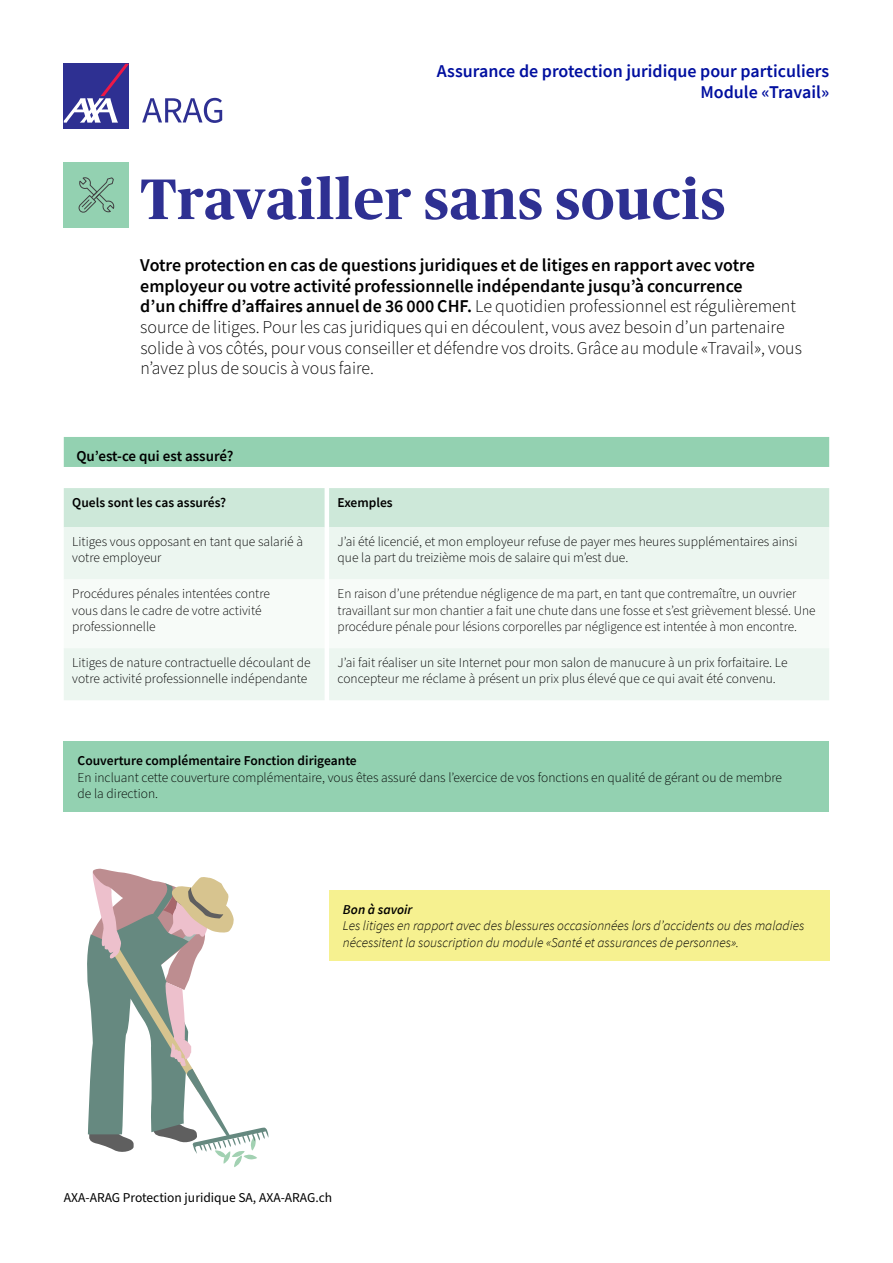
<style>
.page{position:relative;width:893px;height:1263px;background:#fff}
.page>*{position:absolute;margin:0;border:0;box-sizing:border-box;transform-origin:0 0}
.t1{font:700 57px "Publico Headline";letter-spacing:.02em;color:#2e3092}
.t2{font:300 18px/20.7px "Source Sans Pro";color:#000}
.t3{font:600 18px/20.7px "Source Sans Pro";color:#000f9f;text-align:right}
.t4{font:600 15px "Source Sans Pro";color:#000}
.t5{font:300 13.5px/16.5px "Source Sans Pro";color:#000}
.t6{font:italic 300 13.5px/16.5px "Source Sans Pro";color:#000}
.t7{font:600 13.5px "Source Sans Pro";color:#000}
.t8{font:13.5px "Source Sans Pro";color:#000}
.t9{font:italic 600 13.5px "Source Sans Pro";color:#000}
.s1{font-weight:600}
</style>
<div class="page">
<div style="left:64px;top:437px;width:765px;height:30px;background:#93d1b1"></div>
<div style="left:64px;top:488px;width:765px;height:39px;background:#cde8d9"></div>
<div style="left:64px;top:527px;width:765px;height:173px;background:#ecf6f0"></div>
<svg style="left:64px;top:579px;width:765px;height:69px"></svg>
<div style="left:64px;top:162px;width:65px;height:66px;background:#93d1b1"></div>
<svg style="left:79px;top:177px;width:36px;height:36px"></svg>
<div style="left:64px;top:64px;width:65px;height:65px;background:#2e3092"></div>
<svg style="left:64px;top:64px;width:65px;height:59px"></svg>
<svg style="left:142px;top:98px;width:80px;height:25px"></svg>
<div style="left:64px;top:741px;width:765px;height:71px;background:#93d1b1"></div>
<div style="left:329px;top:890px;width:500px;height:70px;background:#f6f190"></div>
<svg style="left:87px;top:868px;width:182px;height:299px"></svg>
<h2 class="t3" style="left:437px;top:61px;width:394px">Assurance de protection juridique pour particuliers<br>Module «Travail»</h2>
<h1 class="t1" style="left:140px;top:158px;width:586px">Travailler sans soucis</h1>
<p class="t2" style="left:140px;top:255px;width:663px"><span class="s1">Votre protection en cas de questions juridiques et de litiges en rapport avec votre employeur ou votre activité professionnelle indépendante jusqu’à concurrence<br>d’un chiffre d’affaires annuel de 36 000 CHF.</span> Le quotidien professionnel est régulièrement source de litiges. Pour les cas juridiques qui en découlent, vous avez besoin d’un partenaire solide à vos côtés, pour vous conseiller et défendre vos droits. Grâce au module «Travail», vous n’avez plus de soucis à vous faire.</p>
<p class="t4" style="left:77px;top:446px;width:159px">Qu’est-ce qui est assuré?</p>
<p class="t7" style="left:72px;top:493px;width:156px">Quels sont les cas assurés?</p>
<p class="t7" style="left:338px;top:493px;width:57px">Exemples</p>
<p class="t5" style="left:72px;top:534px;width:232px">Litiges vous opposant en tant que salarié à votre employeur</p>
<p class="t5" style="left:338px;top:534px;width:461px">J’ai été licencié, et mon employeur refuse de payer mes heures supplémentaires ainsi que la part du treizième mois de salaire qui m’est due.</p>
<p class="t5" style="left:72px;top:586px;width:199px">Procédures pénales intentées contre vous dans le cadre de votre activité professionnelle</p>
<p class="t5" style="left:338px;top:586px;width:479px">En raison d’une prétendue négligence de ma part, en tant que contremaître, un ouvrier travaillant sur mon chantier a fait une chute dans une fosse et s’est grièvement blessé. Une procédure pénale pour lésions corporelles par négligence est intentée à mon encontre.</p>
<p class="t5" style="left:72px;top:654px;width:240px">Litiges de nature contractuelle découlant de votre activité professionnelle indépendante</p>
<p class="t5" style="left:338px;top:654px;width:451px">J’ai fait réaliser un site Internet pour mon salon de manucure à un prix forfaitaire. Le concepteur me réclame à présent un prix plus élevé que ce qui avait été convenu.</p>
<p class="t7" style="left:78px;top:752px;width:281px">Couverture complémentaire Fonction dirigeante</p>
<p class="t5" style="left:78px;top:769px;width:706px">En incluant cette couverture complémentaire, vous êtes assuré dans l’exercice de vos fonctions en qualité de gérant ou de membre de la direction.</p>
<p class="t9" style="left:343px;top:900px;width:71px">Bon à savoir</p>
<p class="t6" style="left:343px;top:917px;width:463px">Les litiges en rapport avec des blessures occasionnées lors d’accidents ou des maladies nécessitent la souscription du module «Santé et assurances de personnes».</p>
<p class="t8" style="left:64px;top:1189px;width:270px">AXA-ARAG Protection juridique SA, AXA-ARAG.ch</p>
</div>
